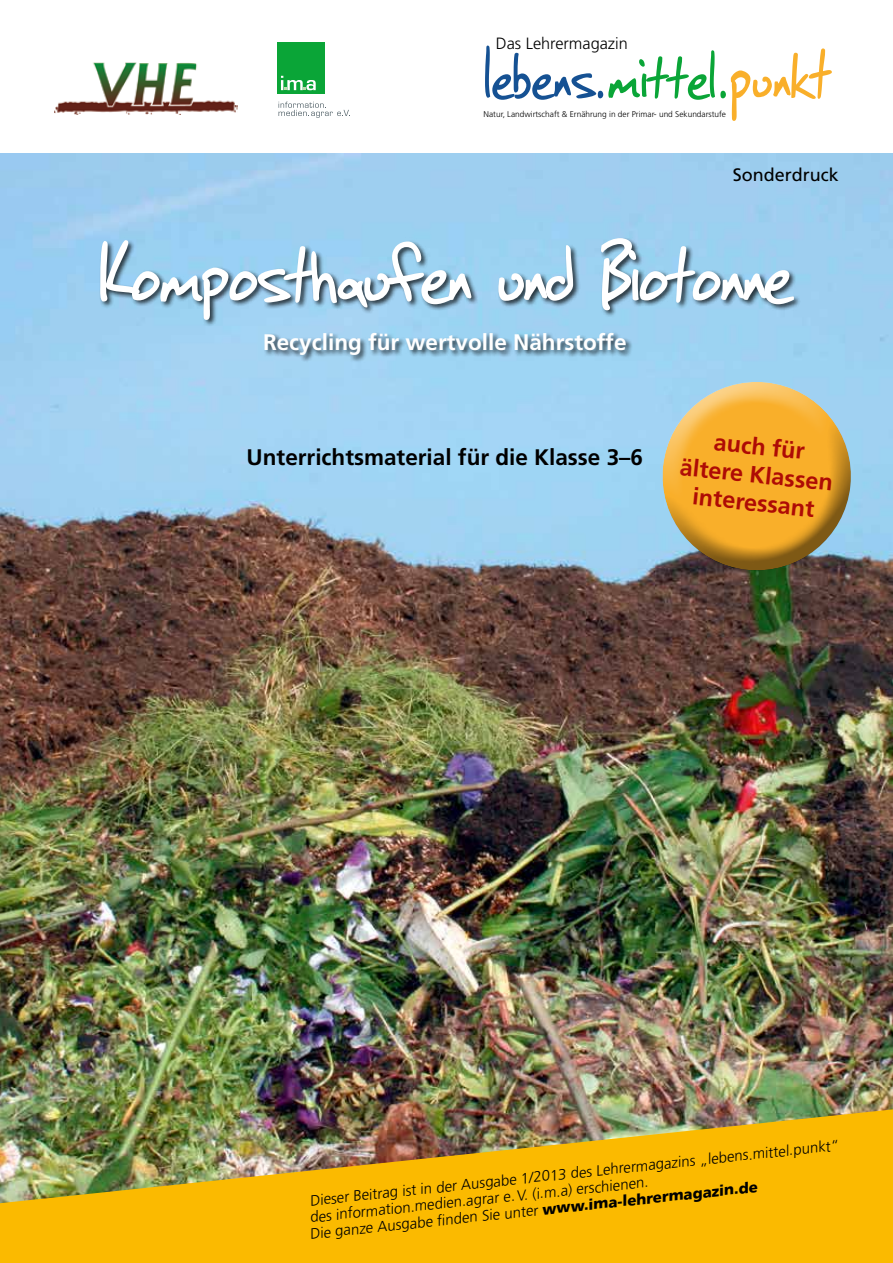
<style>
.page{position:relative;width:893px;height:1263px;background:#fff}
.page>*{position:absolute;margin:0;border:0;box-sizing:border-box;transform-origin:0 0}
.t1{font:96px "SF Grunge Sans";letter-spacing:-.01em;color:#fff}
.t2{font:71.7px "SF Grunge Sans";letter-spacing:.01em;color:#0aa537}
.t3{font:700 23.55px/28.2px "Frutiger";color:#ae0b05;text-align:center}
.t4{font:700 22.5px "Frutiger";color:#000}
.t5{font:700 22.5px "Frutiger";color:#fff}
.t6{font:18px "Frutiger";color:#000}
.t7{font:300 16.35px "Frutiger";color:#000}
.t8{font:300 15px/16.5px "Frutiger";color:#000}
.t9{font:300 8.25px "Frutiger";color:#000}
.s1{font-size:78.9px;color:#155193}
.s2{color:#155193}
.s3{font-size:92.4px;color:#f9af2a}
.s4{color:#f9af2a}
.s5{font-size:85.35px;color:#f9af2a}
.s6{font-weight:900}
</style>
<div class="page">
<img style="left:0;top:153px;width:893px;height:955px">
<div style="left:276px;top:41px;width:51px;height:54px;border:3px solid #fff"></div>
<div style="left:278px;top:42px;width:47px;height:52px;background:#0aa537"></div>
<svg style="left:281px;top:76px;width:35px;height:14px"></svg>
<svg style="left:278px;top:102px;width:72px;height:16px"></svg>
<img style="left:54px;top:63px;width:184px;height:51px">
<img style="left:0;top:1108px;width:893px;height:155px">
<div style="left:99px;top:237px;width:702px;height:126px;background:#000;opacity:.75"></div>
<svg style="left:651px;top:372px;width:212px;height:210px;background:#c5a865"></svg>
<p class="t7" style="left:496px;top:34px;width:134px">Das Lehrermagazin</p>
<h2 class="t2" style="left:484px;top:30px;width:348px"><span class="s1">l</span><span class="s2">ebens.</span>mittel.<span class="s3">p</span><span class="s4">unk</span><span class="s5">t</span></h2>
<p class="t9" style="left:484px;top:109px;width:244px">Natur, Landwirtschaft &amp; Ernährung in der Primar- und Sekundarstufe</p>
<p class="t6" style="left:733px;top:165px;width:108px">Sonderdruck</p>
<h1 class="t1" style="left:98px;top:211px;width:694px">Komposthaufen und Biotonne</h1>
<h3 class="t5" style="left:263px;top:329px;width:365px">Recycling für wertvolle Nährstoffe</h3>
<h3 class="t4" style="left:247px;top:444px;width:398px">Unterrichtsmaterial für die Klasse 3–6</h3>
<h3 class="t3" style="left:684px;top:424px;width:155px;rotate:6deg">auch für ältere Klassen interessant</h3>
<p class="t8" style="left:306px;top:1193px;width:536px;rotate:-6deg">Dieser Beitrag ist in der Ausgabe 1/2013 des Lehrermagazins „lebens.mittel.punkt“ des information.medien.agrar e.V. (i.m.a) erschienen.<br>Die ganze Ausgabe fi nden Sie unter <span class="s6">www.ima-lehrermagazin.de</span></p>
</div>
